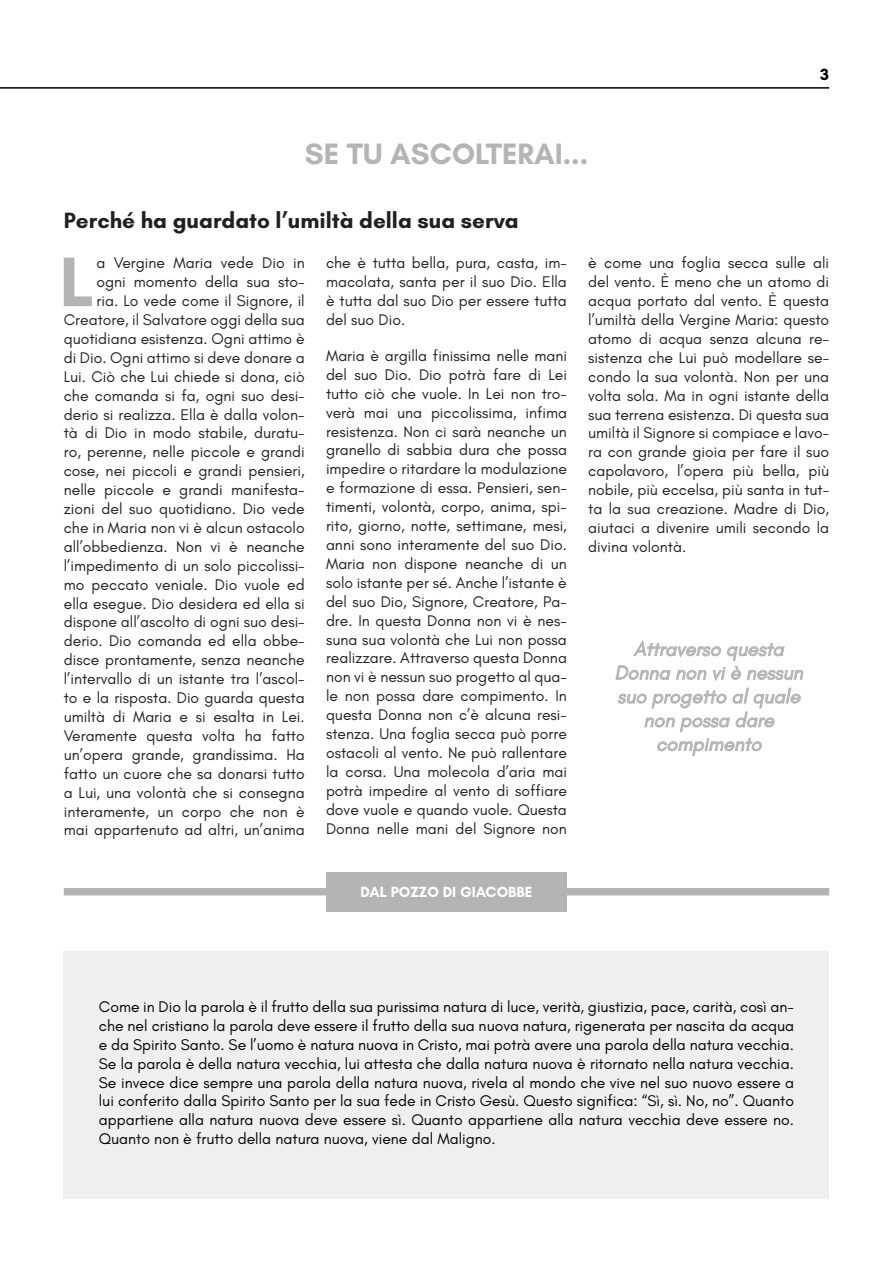
<style>
.page{position:relative;width:893px;height:1263px;background:#fff}
.page>*{position:absolute;margin:0;border:0;box-sizing:border-box;transform-origin:0 0}
.t1{font:700 71.4px "Glacial Indifference";color:#b4b4b4}
.t2{font:700 30px "Glacial Indifference";color:#b4b4b4}
.t3{font:700 22.5px "Glacial Indifference";color:#221f20}
.t4{font:italic 19.8px/23.7px "Glacial Indifference";color:#b4b4b4;text-align:center}
.t5{font:700 16.5px "Glacial Indifference";color:#000}
.t6{font:15.75px/18.9px "Glacial Indifference";color:#221f20;text-align:justify}
.t7{font:15.75px/18.9px "Glacial Indifference";color:#000;text-align:justify}
.t8{font:700 15px "Glacial Indifference";color:#fff}
</style>
<div class="page">
<hr style="left:0;top:87px;width:829px;height:2px;background:#000">
<div style="left:64px;top:951px;width:765px;height:248px;background:#efefef"></div>
<div style="left:64px;top:888px;width:765px;height:7px;background:#b4b4b4"></div>
<div style="left:326px;top:872px;width:241px;height:39px;background:#b4b4b4"></div>
<svg style="left:615px;top:640px;width:188px;height:41px"></svg>
<svg style="left:618px;top:687px;width:183px;height:69px"></svg>
<h2 class="t2" style="left:305px;top:135px;width:285px">SE TU ASCOLTERAI...</h2>
<p class="t5" style="left:820px;top:65px;width:10px">3</p>
<h3 class="t3" style="left:64px;top:206px;width:456px">Perché ha guardato l’umiltà della sua serva</h3>
<h1 class="t1" style="left:59px;top:238px;width:36px">L</h1>
<p class="t6" style="left:64px;top:254px;width:242px;text-align:right">a Vergine Maria vede Dio in ogni momento della sua sto-<br>ria. Lo vede come il Signore, il Creatore, il Salvatore oggi della sua quotidiana esistenza. Ogni attimo è di Dio. Ogni attimo si deve donare a Lui. Ciò che Lui chiede si dona, ciò che comanda si fa, ogni suo desi&shy;derio si realizza. Ella è dalla volon&shy;tà di Dio in modo stabile, duratu&shy;ro, perenne, nelle piccole e grandi cose, nei piccoli e grandi pensieri, nelle piccole e grandi manifesta&shy;zioni del suo quotidiano. Dio vede che in Maria non vi è alcun ostacolo all’obbedienza. Non vi è neanche l’impedimento di un solo piccolissi&shy;mo peccato veniale. Dio vuole ed ella esegue. Dio desidera ed ella si dispone all’ascolto di ogni suo desi&shy;derio. Dio comanda ed ella obbe&shy;disce prontamente, senza neanche l’intervallo di un istante tra l’ascol&shy;to e la risposta. Dio guarda questa umiltà di Maria e si esalta in Lei.<br>Veramente questa volta ha fatto un’opera grande, grandissima. Ha fatto un cuore che sa donarsi tutto a Lui, una volontà che si consegna interamente, un corpo che non è mai appartenuto ad altri, un’anima</p>
<p class="t6" style="left:326px;top:254px;width:242px">che è tutta bella, pura, casta, im&shy;macolata, santa per il suo Dio. Ella è tutta dal suo Dio per essere tutta del suo Dio.</p>
<p class="t6" style="left:326px;top:346px;width:242px">Maria è argilla finissima nelle mani del suo Dio. Dio potrà fare di Lei tutto ciò che vuole. In Lei non tro&shy;verà mai una piccolissima, infima resistenza. Non ci sarà neanche un granello di sabbia dura che possa impedire o ritardare la modulazione e formazione di essa. Pensieri, sen&shy;timenti, volontà, corpo, anima, spi&shy;rito, giorno, notte, settimane, mesi, anni sono interamente del suo Dio.<br>Maria non dispone neanche di un solo istante per sé. Anche l’istante è del suo Dio, Signore, Creatore, Pa&shy;dre. In questa Donna non vi è nes&shy;suna sua volontà che Lui non possa realizzare. Attraverso questa Donna non vi è nessun suo progetto al qua&shy;le non possa dare compimento. In questa Donna non c’è alcuna resi&shy;stenza. Una foglia secca può porre ostacoli al vento. Ne può rallentare la corsa. Una molecola d’aria mai potrà impedire al vento di soffiare dove vuole e quando vuole. Questa Donna nelle mani del Signore non</p>
<p class="t8" style="left:360px;top:883px;width:174px">DAL POZZO DI GIACOBBE</p>
<p class="t6" style="left:588px;top:254px;width:242px">è come una foglia secca sulle ali del vento. È meno che un atomo di acqua portato dal vento. È questa l’umiltà della Vergine Maria: questo atomo di acqua senza alcuna re&shy;sistenza che Lui può modellare se&shy;condo la sua volontà. Non per una volta sola. Ma in ogni istante della sua terrena esistenza. Di questa sua umiltà il Signore si compiace e lavo&shy;ra con grande gioia per fare il suo capolavoro, l’opera più bella, più nobile, più eccelsa, più santa in tut&shy;ta la sua creazione. Madre di Dio, aiutaci a divenire umili secondo la divina volontà.</p>
<p class="t4" style="left:615px;top:637px;width:190px">Attraverso questa<br>Donna non vi è nessun suo progetto al quale non possa dare compimento</p>
<p class="t7" style="left:99px;top:997px;width:697px">Come in Dio la parola è il frutto della sua purissima natura di luce, verità, giustizia, pace, carità, così an&shy;che nel cristiano la parola deve essere il frutto della sua nuova natura, rigenerata per nascita da acqua e da Spirito Santo. Se l’uomo è natura nuova in Cristo, mai potrà avere una parola della natura vecchia.<br>Se la parola è della natura vecchia, lui attesta che dalla natura nuova è ritornato nella natura vecchia.<br>Se invece dice sempre una parola della natura nuova, rivela al mondo che vive nel suo nuovo essere a lui conferito dalla Spirito Santo per la sua fede in Cristo Gesù. Questo significa: “Sì, sì. No, no”. Quanto appartiene alla natura nuova deve essere sì. Quanto appartiene alla natura vecchia deve essere no.<br>Quanto non è frutto della natura nuova, viene dal Maligno.</p>
</div>
